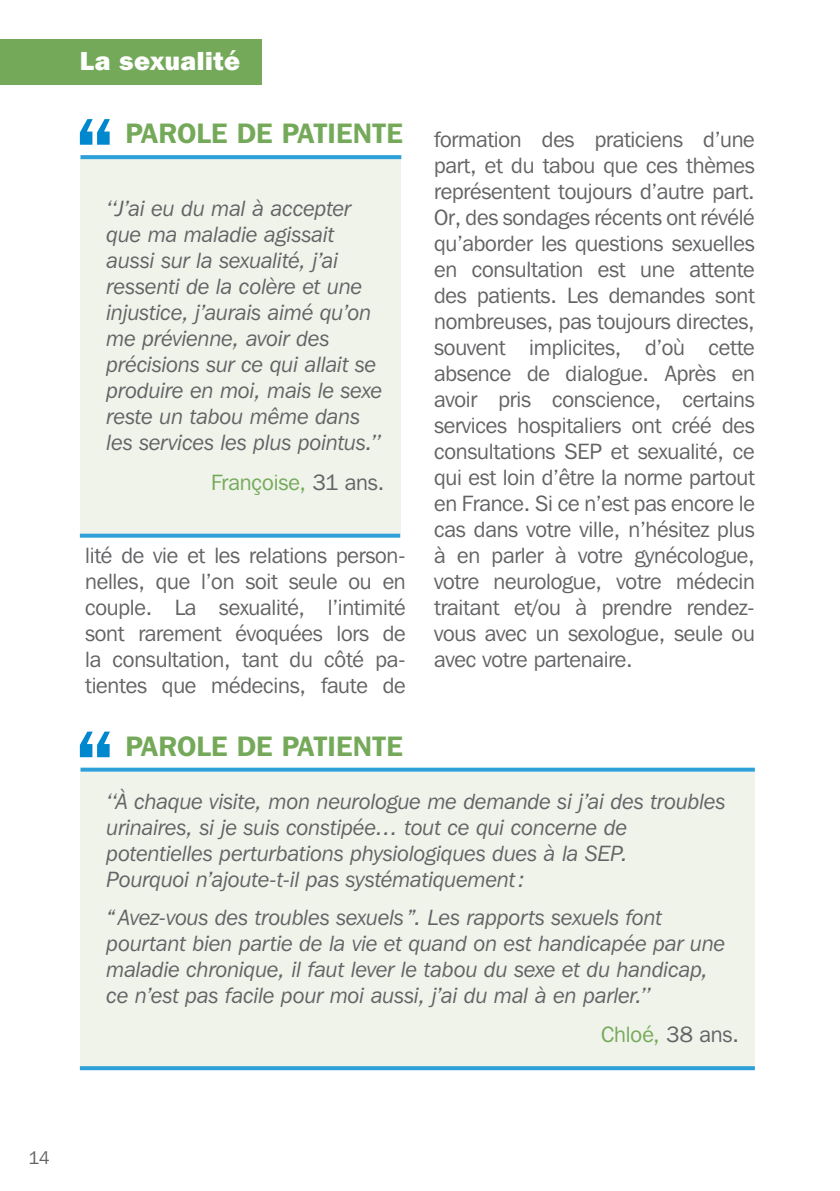
<style>
.page{position:relative;width:840px;height:1191px;background:#fff}
.page>*{position:absolute;margin:0;border:0;box-sizing:border-box;transform-origin:0 0}
.t1{font:600 28px "Franklin Gothic IT Cby BT";letter-spacing:.01em;color:#75a95a}
.t2{font:800 26px "Franklin Gothic IT Cby BT";letter-spacing:.02em;color:#fff}
.t3{font:22px/26px "Franklin Gothic IT Cby BT";letter-spacing:-.01em;color:#636366;text-align:justify}
.t4{font:italic 22px/26px "Franklin Gothic IT Cby BT";letter-spacing:-.005em;color:#636366}
.t5{font:22px "Franklin Gothic IT Cby BT";letter-spacing:-.005em;color:#75a95a}
.t6{font:18px "Franklin Gothic IT Cby BT";color:#636366}
.s1{color:#636366}
</style>
<div class="page">
<div style="left:0;top:39px;width:261px;height:45px;background:#75a95a"></div>
<div style="left:80px;top:159px;width:321px;height:374px;background:#eff3ea"></div>
<svg style="left:80px;top:155px;width:321px;height:4px"></svg>
<svg style="left:80px;top:533px;width:320px;height:4px"></svg>
<svg style="left:80px;top:119px;width:30px;height:26px"></svg>
<div style="left:80px;top:771px;width:674px;height:295px;background:#eff3ea"></div>
<svg style="left:80px;top:767px;width:674px;height:4px;background:#4fafe0"></svg>
<svg style="left:80px;top:1066px;width:674px;height:4px;background:#36a4da"></svg>
<svg style="left:80px;top:731px;width:30px;height:26px"></svg>
<p class="t2" style="left:80px;top:44px;width:162px">La sexualité</p>
<p class="t1" style="left:125px;top:116px;width:279px">PAROLE DE PATIENTE</p>
<p class="t4" style="left:107px;top:195px;width:277px">‘‘J’ai eu du mal à accepter que ma maladie agissait aussi sur la sexualité, j’ai ressenti de la colère et une injustice, j’aurais aimé qu’on me prévienne, avoir des précisions sur ce qui allait se produire en moi, mais le sexe reste un tabou même dans les services les plus pointus.’’</p>
<p class="t5" style="left:211px;top:468px;width:175px">Françoise, <span class="s1">31 ans.</span></p>
<p class="t3" style="left:85px;top:542px;width:322px">lité de vie et les relations person&shy;nelles, que l’on soit seule ou en couple. La sexualité, l’intimité sont rarement évoquées lors de la consultation, tant du côté pa&shy;tientes que médecins, faute de</p>
<p class="t3" style="left:434px;top:126px;width:322px">formation des praticiens d’une part, et du tabou que ces thèmes représentent toujours d’autre part.<br>Or, des sondages récents ont révélé qu’aborder les questions sexuelles en consultation est une attente des patients. Les demandes sont nombreuses, pas toujours directes, souvent implicites, d’où cette absence de dialogue. Après en avoir pris conscience, certains services hospitaliers ont créé des consultations SEP et sexualité, ce qui est loin d’être la norme partout en France. Si ce n’est pas encore le cas dans votre ville, n’hésitez plus à en parler à votre gynécologue, votre neurologue, votre médecin traitant et/ou à prendre rendez&shy;vous avec un sexologue, seule ou avec votre partenaire.</p>
<p class="t1" style="left:125px;top:728px;width:279px">PAROLE DE PATIENTE</p>
<p class="t4" style="left:107px;top:788px;width:620px">‘‘À chaque visite, mon neurologue me demande si j’ai des troubles urinaires, si je suis constipée… tout ce qui concerne de potentielles perturbations physiologiques dues à la SEP.<br>Pourquoi n’ajoute-t-il pas systématiquement:</p>
<p class="t4" style="left:107px;top:903px;width:620px">“Avez-vous des troubles sexuels ”. Les rapports sexuels font pourtant bien partie de la vie et quand on est handicapée par une maladie chronique, il faut lever le tabou du sexe et du handicap, ce n’est pas facile pour moi aussi, j’ai du mal à en parler.’’</p>
<p class="t5" style="left:600px;top:1021px;width:139px">Chloé, <span class="s1">38 ans.</span></p>
<p class="t6" style="left:28px;top:1146px;width:23px">14</p>
</div>
